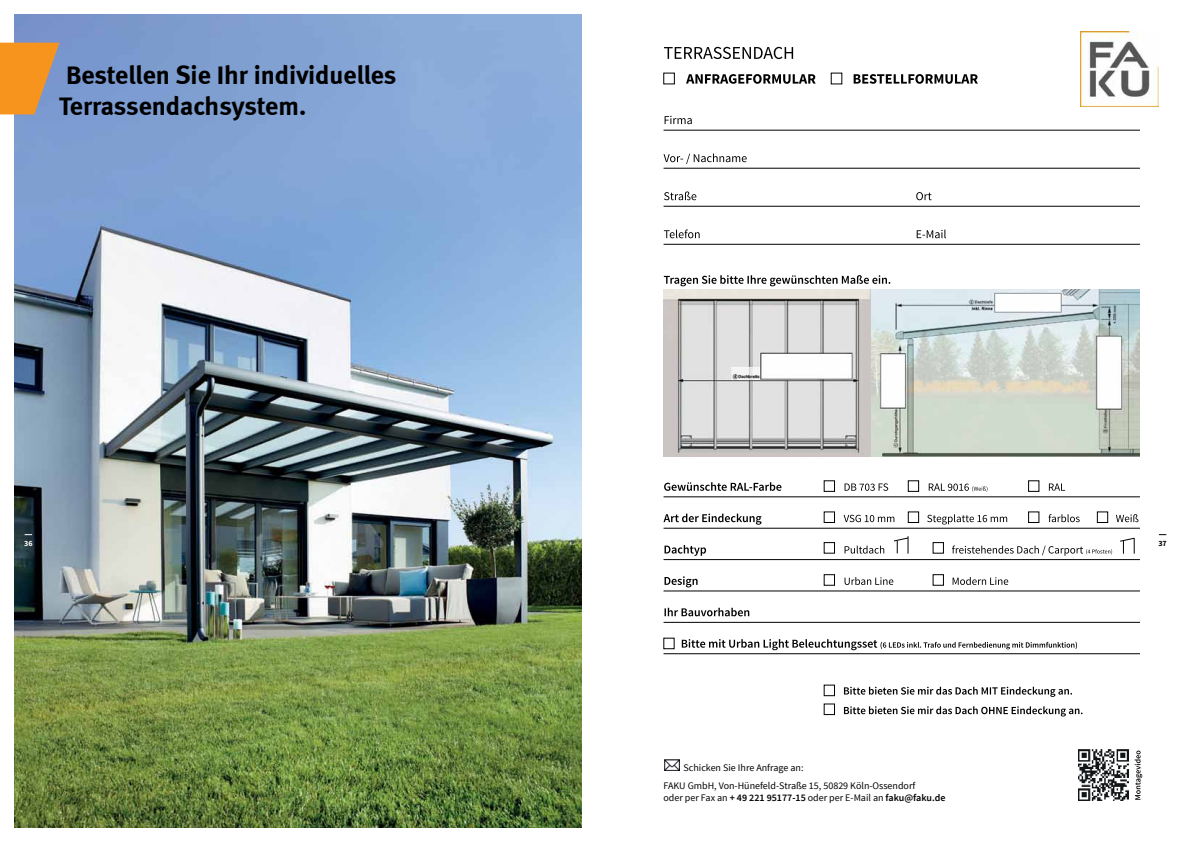
<style>
.page{position:relative;width:1191px;height:842px;background:#fff}
.page>*{position:absolute;margin:0;border:0;box-sizing:border-box;transform-origin:0 0}
.t1{font:700 26px/31.2px "Meta";color:#000}
.t2{font:10px/18px "Source Sans Pro";color:#000}
.t3{font:700 8px "Source Sans Pro";color:#fff}
.t4{font:700 8px "Source Sans Pro";color:#000}
.s1{font-weight:600}
</style>
<div class="page">
<img style="left:14px;top:14px;width:567px;height:814px">
<svg style="left:664px;top:47px;width:129px;height:12px"></svg>
<svg style="left:664px;top:116px;width:28px;height:8px"></svg>
<hr style="left:663px;top:130px;width:477px;height:1px;background:#000">
<svg style="left:663px;top:154px;width:83px;height:10px"></svg>
<hr style="left:663px;top:168px;width:477px;height:1px;background:#000">
<svg style="left:664px;top:191px;width:267px;height:9px"></svg>
<hr style="left:663px;top:206px;width:477px;height:1px;background:#000">
<svg style="left:664px;top:229px;width:282px;height:9px"></svg>
<hr style="left:663px;top:244px;width:477px;height:1px;background:#000">
<svg style="left:664px;top:275px;width:226px;height:11px"></svg>
<svg style="left:664px;top:482px;width:401px;height:10px"></svg>
<hr style="left:663px;top:497px;width:477px;height:1px;background:#000">
<svg style="left:663px;top:514px;width:475px;height:11px"></svg>
<hr style="left:663px;top:528px;width:477px;height:1px;background:#000">
<hr style="left:663px;top:559px;width:477px;height:1px;background:#000">
<svg style="left:664px;top:576px;width:344px;height:11px"></svg>
<hr style="left:663px;top:591px;width:477px;height:1px;background:#000">
<svg style="left:664px;top:608px;width:85px;height:8px"></svg>
<hr style="left:663px;top:622px;width:477px;height:1px;background:#000">
<svg style="left:844px;top:687px;width:228px;height:10px"></svg>
<svg style="left:844px;top:706px;width:238px;height:10px"></svg>
<div style="left:824px;top:480px;width:10px;height:12px;border:1px solid #000"></div>
<div style="left:908px;top:480px;width:11px;height:12px;border:1px solid #000"></div>
<div style="left:1028px;top:480px;width:11px;height:12px;border:1px solid #000"></div>
<div style="left:824px;top:512px;width:10px;height:11px;border:1px solid #000"></div>
<div style="left:908px;top:512px;width:11px;height:11px;border:1px solid #000"></div>
<div style="left:1028px;top:512px;width:11px;height:11px;border:1px solid #000"></div>
<div style="left:1097px;top:512px;width:11px;height:11px;border:1px solid #000"></div>
<div style="left:824px;top:574px;width:10px;height:11px;border:1px solid #000"></div>
<div style="left:932px;top:574px;width:11px;height:11px;border:1px solid #000"></div>
<div style="left:824px;top:685px;width:10px;height:11px;border:1px solid #000"></div>
<div style="left:824px;top:704px;width:10px;height:11px;border:1px solid #000"></div>
<img style="left:664px;top:760px;width:15px;height:11px">
<svg style="left:664px;top:536px;width:448px;height:20px"></svg>
<svg style="left:1120px;top:538px;width:15px;height:16px"></svg>
<img style="left:663px;top:290px;width:477px;height:167px">
<svg style="left:682px;top:639px;width:395px;height:11px"></svg>
<hr style="left:663px;top:653px;width:477px;height:1px;background:#000">
<div style="left:663px;top:638px;width:11px;height:11px;border:1px solid #000"></div>
<img style="left:1078px;top:750px;width:50px;height:50px">
<svg style="left:1134px;top:750px;width:8px;height:50px"></svg>
<svg style="left:686px;top:74px;width:292px;height:10px"></svg>
<div style="left:831px;top:73px;width:11px;height:11px;background:#fff"></div>
<svg style="left:0;top:43px;width:59px;height:71px;background:#dd9442"></svg>
<img style="left:1080px;top:31px;width:78px;height:75px">
<h1 class="t1" style="left:59px;top:59px;width:339px">Bestellen Sie Ihr individuelles<br>Terrassendachsystem.</h1>
<p class="t3" style="left:24px;top:538px;width:10px">36</p>
<p class="t4" style="left:1158px;top:538px;width:10px">37</p>
<p class="t2" style="left:663px;top:758px;width:253px;text-indent:20px">Schicken Sie Ihre Anfrage an:<br>FAKU GmbH, Von-Hünefeld-Straße 15, 50829 Köln-Ossendorf</p>
<p class="t2" style="left:663px;top:788px;width:283px">oder per Fax an <span class="s1">+ 49 221 95177-15</span> oder per E-Mail an <span class="s1">faku@faku.de</span></p>
</div>
